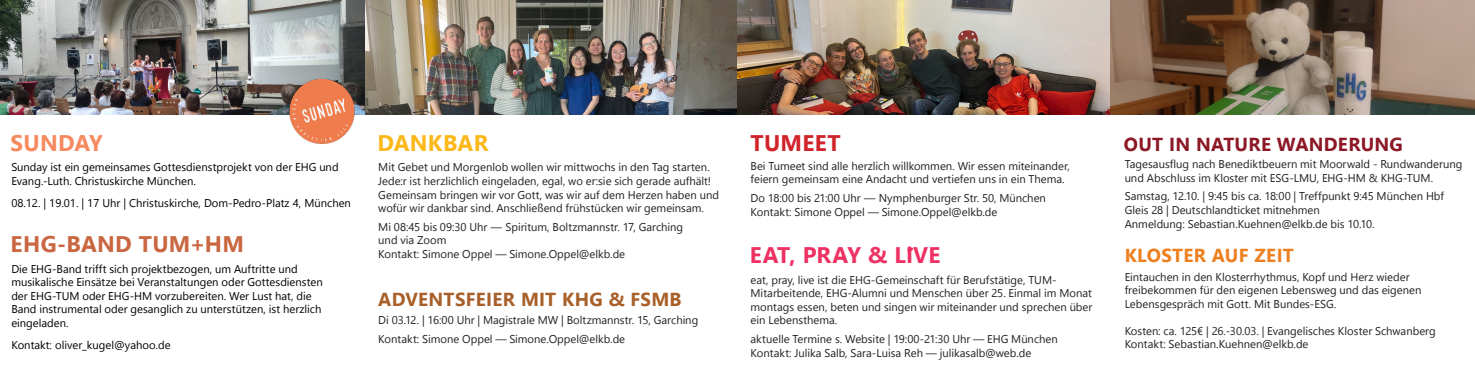
<style>
.page{position:relative;width:1475px;height:373px;background:#fff}
.page>*{position:absolute;margin:0;border:0;box-sizing:border-box;transform-origin:0 0}
.Body{font:700 22.5px "Nirmala UI";letter-spacing:.01em;color:#c96741}
.Body-2{font:700 22.5px "Nirmala UI";letter-spacing:.015em;color:#ee3162}
.Überschrift_innenseite{font:700 22.5px "Nirmala UI";letter-spacing:.01em;color:#fcb719}
.Body-3{font:700 22.5px "Nirmala UI";letter-spacing:.01em;color:#d1232a}
.Überschrift_innenseite-2{font:700 22.5px "Nirmala UI";letter-spacing:.01em;color:#f6895f}
.Body-4{font:700 18.75px "Nirmala UI";letter-spacing:.015em;color:#a85f29}
.Body-5{font:700 18.75px "Nirmala UI";letter-spacing:.01em;color:#8c1725}
.Body-6{font:700 18.75px "Nirmala UI";letter-spacing:.015em;color:#ee7f1f}
.Body-7{font:11.25px/13.5px "Nirmala UI";color:#231f20}
.Body-8{font:11.25px/13.5px "Nirmala UI";color:#000}
</style>
<div class="page">
<img style="left:0;top:0;width:1474px;height:114px">
<img style="left:275px;top:52px;width:100px;height:92px">
<svg style="left:907px;top:248px;width:5px;height:5px"></svg>
<p class="Überschrift_innenseite-2" style="left:11px;top:124px;width:94px">SUNDAY</p>
<p class="Body-8" style="left:11px;top:160px;width:329px">Sunday ist ein gemeinsames Gottesdienstprojekt von der EHG und<br>Evang.-Luth. Christuskirche München.</p>
<p class="Body-8" style="left:11px;top:195px;width:341px">08.12. | 19.01. | 17 Uhr | Christuskirche, Dom-Pedro-Platz 4, München</p>
<p class="Body" style="left:11px;top:225px;width:235px">EHG-BAND TUM+HM</p>
<p class="Body-8" style="left:11px;top:261px;width:313px">Die EHG-Band trifft sich projektbezogen, um Auftritte und musikalische Einsätze bei Veranstaltungen oder Gottesdiensten der EHG-TUM oder EHG-HM vorzubereiten. Wer Lust hat, die Band instrumental oder gesanglich zu unterstützen, ist herzlich eingeladen.</p>
<p class="Body-8" style="left:11px;top:337px;width:161px">Kontakt: oliver_kugel@yahoo.de</p>
<p class="Überschrift_innenseite" style="left:377px;top:124px;width:112px">DANKBAR</p>
<p class="Body-7" style="left:378px;top:160px;width:342px">Mit Gebet und Morgenlob wollen wir mittwochs in den Tag starten.<br>Jede:r ist herzlichlich eingeladen, egal, wo er:sie sich gerade aufhält!<br>Gemeinsam bringen wir vor Gott, was wir auf dem Herzen haben und wofür wir dankbar sind. Anschließend frühstücken wir gemeinsam.</p>
<p class="Body-7" style="left:378px;top:219px;width:306px">Mi 08:45 bis 09:30 Uhr — Spiritum, Boltzmannstr. 17, Garching und via Zoom</p>
<p class="Body-7" style="left:378px;top:246px;width:248px">Kontakt: Simone Oppel — Simone.Oppel@elkb.de</p>
<p class="Body-4" style="left:378px;top:283px;width:305px">ADVENTSFEIER MIT KHG &amp; FSMB</p>
<p class="Body-7" style="left:378px;top:312px;width:321px">Di 03.12. | 16:00 Uhr | Magistrale MW | Boltzmannstr. 15, Garching</p>
<p class="Body-7" style="left:378px;top:331px;width:248px">Kontakt: Simone Oppel — Simone.Oppel@elkb.de</p>
<p class="Body-3" style="left:750px;top:124px;width:91px">TUMEET</p>
<p class="Body-7" style="left:750px;top:158px;width:321px">Bei Tumeet sind alle herzlich willkommen. Wir essen miteinander, feiern gemeinsam eine Andacht und vertiefen uns in ein Thema.</p>
<p class="Body-7" style="left:750px;top:190px;width:297px">Do 18:00 bis 21:00 Uhr — Nymphenburger Str. 50, München<br>Kontakt: Simone Oppel — Simone.Oppel@elkb.de</p>
<p class="Body-2" style="left:749px;top:236px;width:192px">EAT, PRAY &amp; LiVE</p>
<p class="Body-7" style="left:750px;top:271px;width:343px">eat, pray, live ist die EHG-Gemeinschaft für Berufstätige, TUM-Mitarbeitende, EHG-Alumni und Menschen über 25. Einmal im Monat montags essen, beten und singen wir miteinander und sprechen über ein Lebensthema.</p>
<p class="Body-7" style="left:750px;top:331px;width:308px">aktuelle Termine s. Website | 19:00-21:30 Uhr — EHG München</p>
<p class="Body-7" style="left:750px;top:344px;width:282px">Kontakt: Julika Salb, Sara-Luisa Reh — julikasalb@web.de</p>
<p class="Body-5" style="left:1123px;top:128px;width:280px">OUT IN NATURE WANDERUNG</p>
<p class="Body-7" style="left:1124px;top:156px;width:339px">Tagesausflug nach Benediktbeuern mit Moorwald - Rundwanderung und Abschluss im Kloster mit ESG-LMU, EHG-HM &amp; KHG-TUM.</p>
<p class="Body-7" style="left:1124px;top:188px;width:321px">Samstag, 12.10. | 9:45 bis ca. 18:00 | Treffpunkt 9:45 München Hbf<br>Gleis 28 | Deutschlandticket mitnehmen</p>
<p class="Body-7" style="left:1124px;top:216px;width:251px">Anmeldung: Sebastian.Kuehnen@elkb.de bis 10.10.</p>
<p class="Body-6" style="left:1124px;top:239px;width:170px">KLOSTER AUF ZEIT</p>
<p class="Body-7" style="left:1124px;top:268px;width:286px">Eintauchen in den Klosterrhythmus, Kopf und Herz wieder</p>
<p class="Body-7" style="left:1124px;top:282px;width:298px">freibekommen für den eigenen Lebensweg und das eigenen</p>
<p class="Body-7" style="left:1124px;top:295px;width:213px">Lebensgespräch mit Gott. Mit Bundes-ESG.</p>
<p class="Body-7" style="left:1124px;top:322px;width:312px">Kosten: ca. 125€ | 26.-30.03. | Evangelisches Kloster Schwanberg<br>Kontakt: Sebastian.Kuehnen@elkb.de</p>
</div>
